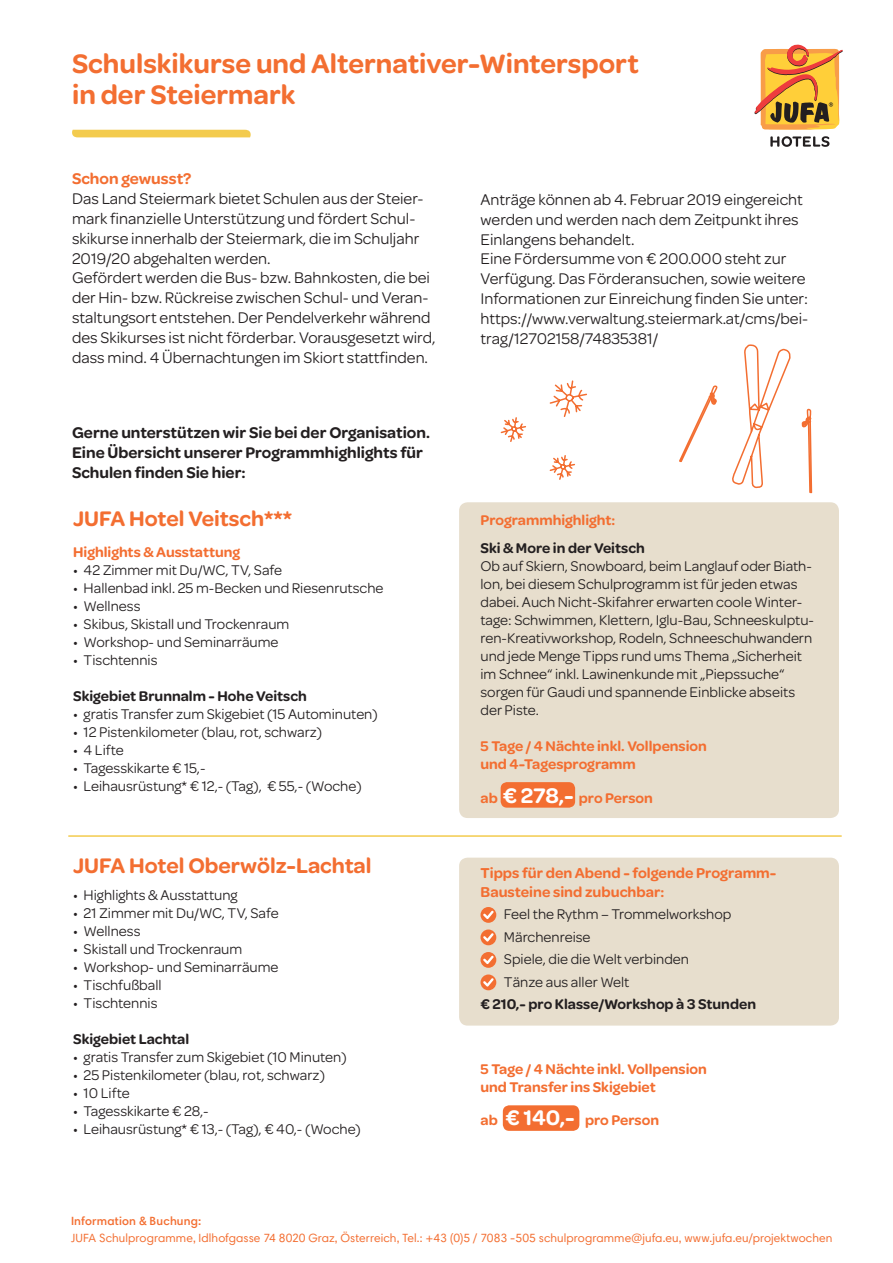
<style>
.page{position:relative;width:893px;height:1263px;background:#fff}
.page>*{position:absolute;margin:0;border:0;box-sizing:border-box;transform-origin:0 0}
.t1{font:600 28.5px/31.5px "Omnes";color:#f36e31}
.Bankettmappe_Titel_O{font:600 22.5px "Omnes";color:#f36e31}
.t2{font:16.5px/19.8px "Omnes";color:#231f20}
.t3{font:600 16.5px/19.8px "Omnes";color:#231f20}
.t4{font:600 16.5px "Omnes";color:#f36e31}
.t5{font:600 15.3px/18.3px "Omnes";color:#f36e31}
.t6{font:15px/18px "Omnes";color:#231f20}
.Copy{font:600 15px/18px "Omnes";color:#f36e31}
.t7{font:600 15px "Omnes";color:#231f20}
.Zwischentitel_Omnes{font:600 15px "Omnes";color:#f36e31}
.t8{font:12px "Harmonia Sans Pro Cyr";letter-spacing:.005em;color:#f36e31}
.t9{font:600 12px "Harmonia Sans Pro Cyr";letter-spacing:.015em;color:#f36e31}
.s1{font-size:22.5px;color:#fff}
</style>
<div class="page">
<div style="left:459px;top:502px;width:380px;height:316px;background:#e7decd;border-radius:9px"></div>
<div style="left:459px;top:858px;width:380px;height:167px;background:#e7decd;border-radius:9px"></div>
<div style="left:501px;top:782px;width:74px;height:26px;background:#f36e31;border-radius:6px"></div>
<div style="left:503px;top:1105px;width:76px;height:26px;background:#f36e31;border-radius:6px"></div>
<svg style="left:480px;top:907px;width:16px;height:16px"></svg>
<svg style="left:483px;top:910px;width:11px;height:9px"></svg>
<svg style="left:480px;top:929px;width:16px;height:16px"></svg>
<svg style="left:483px;top:933px;width:11px;height:8px"></svg>
<svg style="left:480px;top:952px;width:16px;height:16px"></svg>
<svg style="left:483px;top:955px;width:11px;height:9px"></svg>
<svg style="left:480px;top:974px;width:16px;height:16px"></svg>
<svg style="left:483px;top:978px;width:11px;height:8px"></svg>
<svg style="left:72px;top:130px;width:179px;height:7px"></svg>
<svg style="left:754px;top:45px;width:89px;height:85px;background:#e1a857"></svg>
<svg style="left:770px;top:136px;width:59px;height:11px"></svg>
<hr style="left:69px;top:835px;width:772px;height:2px;background:#f3cb4e">
<svg style="left:549px;top:380px;width:38px;height:37px"></svg>
<svg style="left:549px;top:455px;width:26px;height:25px"></svg>
<svg style="left:500px;top:417px;width:26px;height:25px"></svg>
<svg style="left:679px;top:344px;width:134px;height:150px"></svg>
<p class="t1" style="left:72px;top:46px;width:568px">Schulskikurse und Alternativer-Wintersport in der Steiermark</p>
<p class="t4" style="left:72px;top:167px;width:121px">Schon gewusst?</p>
<p class="t2" style="left:72px;top:188px;width:353px">Das Land Steiermark bietet Schulen aus der Steier&shy;mark finanzielle Unterstützung und fördert Schul&shy;skikurse innerhalb der Steiermark, die im Schuljahr 2019/20 abgehalten werden.</p>
<p class="t2" style="left:72px;top:267px;width:365px">Gefördert werden die Bus- bzw. Bahnkosten, die bei der Hin- bzw. Rückreise zwischen Schul- und Veran&shy;staltungsort entstehen. Der Pendelverkehr während des Skikurses ist nicht förderbar. Vorausgesetzt wird, dass mind. 4 Übernachtungen im Skiort stattfinden.</p>
<p class="t3" style="left:72px;top:422px;width:359px">Gerne unterstützen wir Sie bei der Organisation.<br>Eine Übersicht unserer Programmhighlights für<br>Schulen finden Sie hier:</p>
<p class="Bankettmappe_Titel_O" style="left:73px;top:502px;width:220px">JUFA Hotel Veitsch***</p>
<p class="Zwischentitel_Omnes" style="left:73px;top:541px;width:169px">Highlights &amp; Ausstattung</p>
<p class="t6" style="left:73px;top:560px;width:211px">• 42 Zimmer mit Du/WC, TV, Safe</p>
<p class="t6" style="left:73px;top:578px;width:312px">• Hallenbad inkl. 25 m-Becken und Riesenrutsche</p>
<p class="t6" style="left:73px;top:596px;width:69px">• Wellness</p>
<p class="t6" style="left:73px;top:614px;width:218px">• Skibus, Skistall und Trockenraum</p>
<p class="t6" style="left:73px;top:632px;width:207px">• Workshop- und Seminarräume</p>
<p class="t6" style="left:73px;top:650px;width:86px">• Tischtennis</p>
<p class="t7" style="left:73px;top:685px;width:235px">Skigebiet Brunnalm - Hohe Veitsch</p>
<p class="t6" style="left:73px;top:704px;width:306px">• gratis Transfer zum Skigebiet (15 Autominuten)</p>
<p class="t6" style="left:73px;top:722px;width:251px">• 12 Pistenkilometer (blau, rot, schwarz)</p>
<p class="t6" style="left:73px;top:740px;width:52px">• 4 Lifte</p>
<p class="t6" style="left:73px;top:758px;width:134px">• Tagesskikarte € 15,-</p>
<p class="t6" style="left:73px;top:776px;width:290px">• Leihausrüstung* € 12,- (Tag), € 55,- (Woche)</p>
<p class="Bankettmappe_Titel_O" style="left:73px;top:849px;width:300px">JUFA Hotel Oberwölz-Lachtal</p>
<p class="t6" style="left:73px;top:885px;width:166px">• Highlights &amp; Ausstattung</p>
<p class="t6" style="left:73px;top:903px;width:207px">• 21 Zimmer mit Du/WC, TV, Safe</p>
<p class="t6" style="left:73px;top:921px;width:69px">• Wellness</p>
<p class="t6" style="left:73px;top:939px;width:171px">• Skistall und Trockenraum</p>
<p class="t6" style="left:73px;top:957px;width:207px">• Workshop- und Seminarräume</p>
<p class="t6" style="left:73px;top:975px;width:90px">• Tischfußball</p>
<p class="t6" style="left:73px;top:993px;width:86px">• Tischtennis</p>
<p class="t7" style="left:73px;top:1028px;width:118px">Skigebiet Lachtal</p>
<p class="t6" style="left:73px;top:1047px;width:275px">• gratis Transfer zum Skigebiet (10 Minuten)</p>
<p class="t6" style="left:73px;top:1065px;width:253px">• 25 Pistenkilometer (blau, rot, schwarz)</p>
<p class="t6" style="left:73px;top:1083px;width:58px">• 10 Lifte</p>
<p class="t6" style="left:73px;top:1101px;width:137px">• Tagesskikarte € 28,-</p>
<p class="t6" style="left:73px;top:1119px;width:289px">• Leihausrüstung* € 13,- (Tag), € 40,- (Woche)</p>
<p class="t2" style="left:480px;top:189px;width:324px">Anträge können ab 4. Februar 2019 eingereicht werden und werden nach dem Zeitpunkt ihres<br>Einlangens behandelt.</p>
<p class="t2" style="left:480px;top:248px;width:329px">Eine Fördersumme von € 200.000 steht zur Verfügung. Das Förderansuchen, sowie weitere Informationen zur Einreichung finden Sie unter: https://www.verwaltung.steiermark.at/cms/bei&shy;trag/12702158/74835381/</p>
<p class="Copy" style="left:480px;top:510px;width:136px">Programmhighlight:</p>
<p class="t7" style="left:480px;top:537px;width:166px">Ski &amp; More in der Veitsch</p>
<p class="t6" style="left:480px;top:556px;width:335px">Ob auf Skiern, Snowboard, beim Langlauf oder Biath&shy;lon, bei diesem Schulprogramm ist für jeden etwas dabei. Auch Nicht-Skifahrer erwarten coole Winter&shy;tage: Schwimmen, Klettern, Iglu-Bau, Schneeskulptu&shy;ren-Kreativworkshop, Rodeln, Schneeschuhwandern und jede Menge Tipps rund ums Thema „Sicherheit im Schnee“ inkl. Lawinenkunde mit „Piepssuche“ sorgen für Gaudi und spannende Einblicke abseits der Piste.</p>
<p class="Copy" style="left:480px;top:736px;width:228px">5 Tage / 4 Nächte inkl. Vollpension und 4-Tagesprogramm</p>
<p class="Copy" style="left:480px;top:788px;width:174px">ab <span class="s1">€ 278,-</span> pro Person</p>
<p class="t5" style="left:480px;top:863px;width:297px">Tipps für den Abend - folgende Programm-<br>Bausteine sind zubuchbar:</p>
<p class="t6" style="left:504px;top:904px;width:229px">Feel the Rythm – Trommelworkshop</p>
<p class="t6" style="left:504px;top:927px;width:88px">Märchenreise</p>
<p class="t6" style="left:504px;top:949px;width:187px">Spiele, die die Welt verbinden</p>
<p class="t6" style="left:504px;top:972px;width:127px">Tänze aus aller Welt</p>
<p class="t7" style="left:480px;top:993px;width:277px">€ 210,- pro Klasse/Workshop à 3 Stunden</p>
<p class="Copy" style="left:480px;top:1059px;width:228px">5 Tage / 4 Nächte inkl. Vollpension und Transfer ins Skigebiet</p>
<p class="Copy" style="left:480px;top:1110px;width:180px">ab <span class="s1">€ 140,-</span> pro Person</p>
<p class="t9" style="left:71px;top:1214px;width:132px">Information &amp; Buchung:</p>
<p class="t8" style="left:71px;top:1230px;width:763px">JUFA Schulprogramme, Idlhofgasse 74 8020 Graz, Österreich, Tel.: +43 (0)5 / 7083 -505 schulprogramme@jufa.eu, www.jufa.eu/projektwochen</p>
</div>
